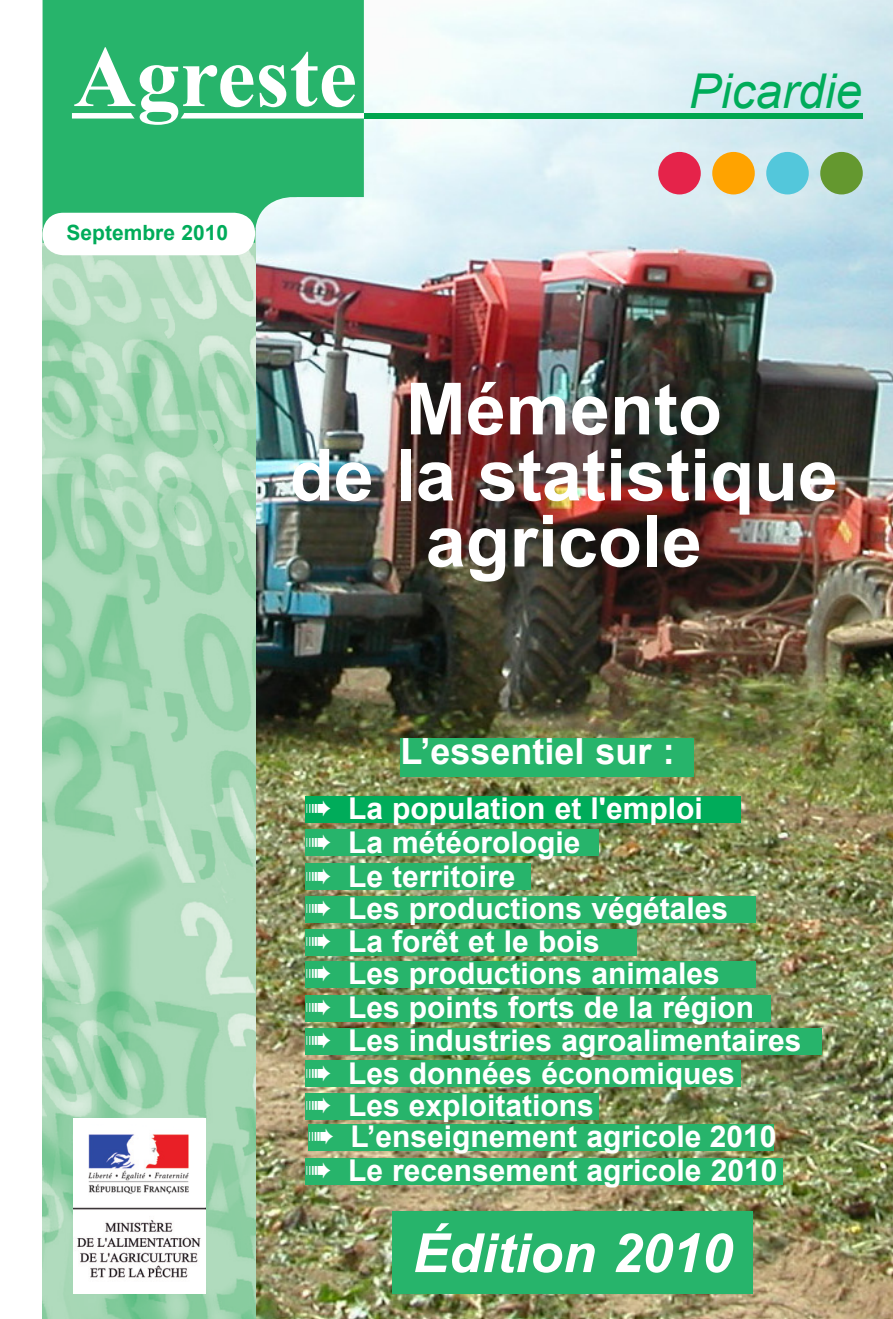
<style>
.page{position:relative;width:893px;height:1319px;background:#fff}
.page>*{position:absolute;margin:0;border:0;box-sizing:border-box;transform-origin:0 0}
.t1{font:700 87px "Times New Roman";color:#fff}
.t2{font:700 72px/66px "Arial";color:#fff;text-align:center}
.t3{font:italic 700 54px "Arial";color:#fff}
.t4{font:italic 48px "Arial";color:#00ac5a}
.t5{font:700 36px "Arial";color:#fff}
.t6{font:700 30px "Arial";color:#fff}
.t7{font:700 21px "Arial";color:#00ac5a}
</style>
<div class="page">
<img style="left:255px;top:0;width:638px;height:1318px">
<img style="left:43px;top:243px;width:212px;height:1075px">
<div style="left:658px;top:152px;width:43px;height:42px;background:#e5234a;border-radius:50%"></div>
<div style="left:712px;top:152px;width:43px;height:42px;background:#ffa300;border-radius:50%"></div>
<div style="left:766px;top:152px;width:43px;height:42px;background:#53c7db;border-radius:50%"></div>
<div style="left:820px;top:152px;width:43px;height:42px;background:#64982f;border-radius:50%"></div>
<svg style="left:43px;top:0;width:321px;height:243px;background:#34b875"></svg>
<svg style="left:72px;top:113px;width:292px;height:5px"></svg>
<div style="left:43px;top:213px;width:212px;height:42px;background:#fff;border-radius:21px"></div>
<div style="left:364px;top:113px;width:498px;height:5px;background:#00a64f"></div>
<img style="left:74px;top:1118px;width:132px;height:175px">
<div style="left:400px;top:738px;width:294px;height:38px;background:#27b46b"></div>
<div style="left:306px;top:796px;width:435px;height:26px;background:#00ac5a"></div>
<div style="left:306px;top:829px;width:293px;height:26px;background:#27b46b"></div>
<div style="left:306px;top:863px;width:225px;height:26px;background:#27b46b"></div>
<div style="left:306px;top:896px;width:450px;height:26px;background:#27b46b"></div>
<div style="left:306px;top:929px;width:331px;height:26px;background:#27b46b"></div>
<div style="left:306px;top:960px;width:450px;height:26px;background:#27b46b"></div>
<div style="left:306px;top:994px;width:465px;height:26px;background:#27b46b"></div>
<div style="left:306px;top:1027px;width:516px;height:26px;background:#27b46b"></div>
<div style="left:306px;top:1060px;width:435px;height:26px;background:#27b46b"></div>
<div style="left:306px;top:1093px;width:293px;height:26px;background:#27b46b"></div>
<div style="left:306px;top:1157px;width:477px;height:26px;background:#27b46b"></div>
<div style="left:393px;top:1211px;width:360px;height:82px;background:#27b46b"></div>
<div style="left:308px;top:1124px;width:466px;height:26px;background:#27b46b"></div>
<h1 class="t1" style="left:74px;top:17px;width:285px">Agreste</h1>
<p class="t7" style="left:67px;top:218px;width:163px">Septembre 2010</p>
<h3 class="t4" style="left:689px;top:60px;width:175px">Picardie</h3>
<h2 class="t2" style="left:290px;top:378px;width:550px">Mémento<br>de la statistique agricole</h2>
<p class="t5" style="left:400px;top:728px;width:276px">L’essentiel sur :</p>
<p class="t6" style="left:306px;top:788px;width:399px">→ La population et l'emploi</p>
<p class="t6" style="left:306px;top:822px;width:277px">→ La météorologie</p>
<p class="t6" style="left:306px;top:856px;width:212px">→ Le territoire</p>
<p class="t6" style="left:306px;top:888px;width:424px">→ Les productions végétales</p>
<p class="t6" style="left:306px;top:922px;width:296px">→ La forêt et le bois</p>
<p class="t6" style="left:306px;top:953px;width:416px">→ Les productions animales</p>
<p class="t6" style="left:306px;top:987px;width:450px">→ Les points forts de la région</p>
<p class="t6" style="left:306px;top:1020px;width:497px">→ Les industries agroalimentaires</p>
<p class="t6" style="left:306px;top:1053px;width:431px">→ Les données économiques</p>
<p class="t6" style="left:306px;top:1085px;width:290px">→ Les exploitations</p>
<p class="t6" style="left:306px;top:1150px;width:473px">→ Le recensement agricole 2010</p>
<h3 class="t3" style="left:413px;top:1217px;width:321px">Édition 2010</h3>
<p class="t6" style="left:308px;top:1116px;width:470px">→ L’enseignement agricole 2010</p>
</div>
